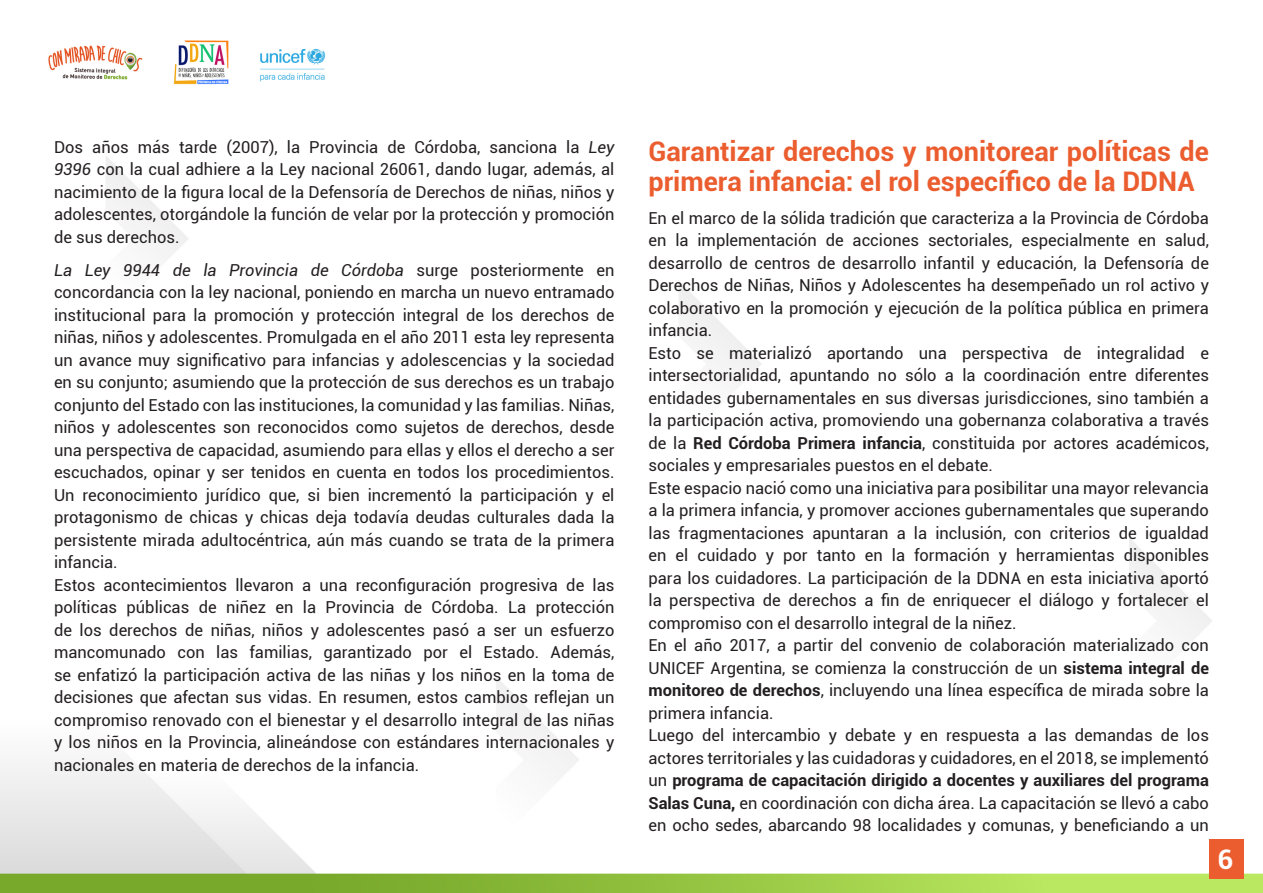
<style>
.page{position:relative;width:1263px;height:893px;background:#fff}
.page>*{position:absolute;margin:0;border:0;box-sizing:border-box;transform-origin:0 0}
.Estilo_de_párrafo_5{font:700 27px/30px "Roboto";color:#eb5d2e}
.t1{font:700 27px "Roboto";color:#fff}
.Estilo_de_párrafo_6{font:16.5px/22.5px "Roboto";color:#231f20;text-align:justify}
.Estilo_de_párrafo_5-2{font:16.5px/22.5px "Roboto";color:#231f20;text-align:justify}
.s1{font-style:italic}
.s2{font-weight:700}
</style>
<div class="page">
<img style="left:0;top:40px;width:1263px;height:853px">
<div style="left:1209px;top:839px;width:34px;height:40px;background:#eb5d2e"></div>
<p class="Estilo_de_párrafo_6" style="left:54px;top:135px;width:562px">Dos años más tarde (2007), la Provincia de Córdoba, sanciona la <span class="s1">Ley 9396</span> con la cual adhiere a la Ley nacional 26061, dando lugar, además, al nacimiento de la figura local de la Defensoría de Derechos de niñas, niños y adolescentes, otorgándole la función de velar por la protección y promoción de sus derechos.</p>
<p class="Estilo_de_párrafo_6" style="left:54px;top:258px;width:562px"><span class="s1">La Ley 9944 de la Provincia de Córdoba</span> surge posteriormente en concordancia con la ley nacional, poniendo en marcha un nuevo entramado institucional para la promoción y protección integral de los derechos de niñas, niños y adolescentes. Promulgada en el año 2011 esta ley representa un avance muy significativo para infancias y adolescencias y la sociedad en su conjunto; asumiendo que la protección de sus derechos es un trabajo conjunto del Estado con las instituciones, la comunidad y las familias. Niñas, niños y adolescentes son reconocidos como sujetos de derechos, desde una perspectiva de capacidad, asumiendo para ellas y ellos el derecho a ser escuchados, opinar y ser tenidos en cuenta en todos los procedimientos.<br>Un reconocimiento jurídico que, si bien incrementó la participación y el protagonismo de chicas y chicas deja todavía deudas culturales dada la persistente mirada adultocéntrica, aún más cuando se trata de la primera infancia.</p>
<p class="Estilo_de_párrafo_6" style="left:54px;top:573px;width:562px">Estos acontecimientos llevaron a una reconfiguración progresiva de las políticas públicas de niñez en la Provincia de Córdoba. La protección de los derechos de niñas, niños y adolescentes pasó a ser un esfuerzo mancomunado con las familias, garantizado por el Estado. Además, se enfatizó la participación activa de las niñas y los niños en la toma de decisiones que afectan sus vidas. En resumen, estos cambios reflejan un compromiso renovado con el bienestar y el desarrollo integral de las niñas y los niños en la Provincia, alineándose con estándares internacionales y nacionales en materia de derechos de la infancia.</p>
<p class="Estilo_de_párrafo_5" style="left:648px;top:135px;width:562px">Garantizar derechos y monitorear políticas de primera infancia: el rol específico de la DDNA</p>
<p class="Estilo_de_párrafo_5-2" style="left:648px;top:206px;width:562px">En el marco de la sólida tradición que caracteriza a la Provincia de Córdoba en la implementación de acciones sectoriales, especialmente en salud, desarrollo de centros de desarrollo infantil y educación, la Defensoría de Derechos de Niñas, Niños y Adolescentes ha desempeñado un rol activo y colaborativo en la promoción y ejecución de la política pública en primera infancia.</p>
<p class="Estilo_de_párrafo_5-2" style="left:648px;top:341px;width:562px">Esto se materializó aportando una perspectiva de integralidad e intersectorialidad, apuntando no sólo a la coordinación entre diferentes entidades gubernamentales en sus diversas jurisdicciones, sino también a la participación activa, promoviendo una gobernanza colaborativa a través de la <span class="s2">Red Córdoba Primera infancia</span>, constituida por actores académicos, sociales y empresariales puestos en el debate.</p>
<p class="Estilo_de_párrafo_6" style="left:648px;top:476px;width:562px">Este espacio nació como una iniciativa para posibilitar una mayor relevancia a la primera infancia, y promover acciones gubernamentales que superando las fragmentaciones apuntaran a la inclusión, con criterios de igualdad en el cuidado y por tanto en la formación y herramientas disponibles para los cuidadores. La participación de la DDNA en esta iniciativa aportó la perspectiva de derechos a fin de enriquecer el diálogo y fortalecer el compromiso con el desarrollo integral de la niñez.</p>
<p class="Estilo_de_párrafo_6" style="left:648px;top:633px;width:562px">En el año 2017, a partir del convenio de colaboración materializado con UNICEF Argentina, se comienza la construcción de un <span class="s2">sistema integral de monitoreo de derechos</span>, incluyendo una línea específica de mirada sobre la primera infancia.</p>
<p class="Estilo_de_párrafo_6" style="left:648px;top:723px;width:562px">Luego del intercambio y debate y en respuesta a las demandas de los actores territoriales y las cuidadoras y cuidadores, en el 2018, se implementó un <span class="s2">programa de capacitación dirigido a docentes y auxiliares del programa Salas Cuna,</span> en coordinación con dicha área. La capacitación se llevó a cabo en ocho sedes, abarcando 98 localidades y comunas, y beneficiando a un</p>
<h1 class="t1" style="left:1218px;top:840px;width:17px">6</h1>
</div>
